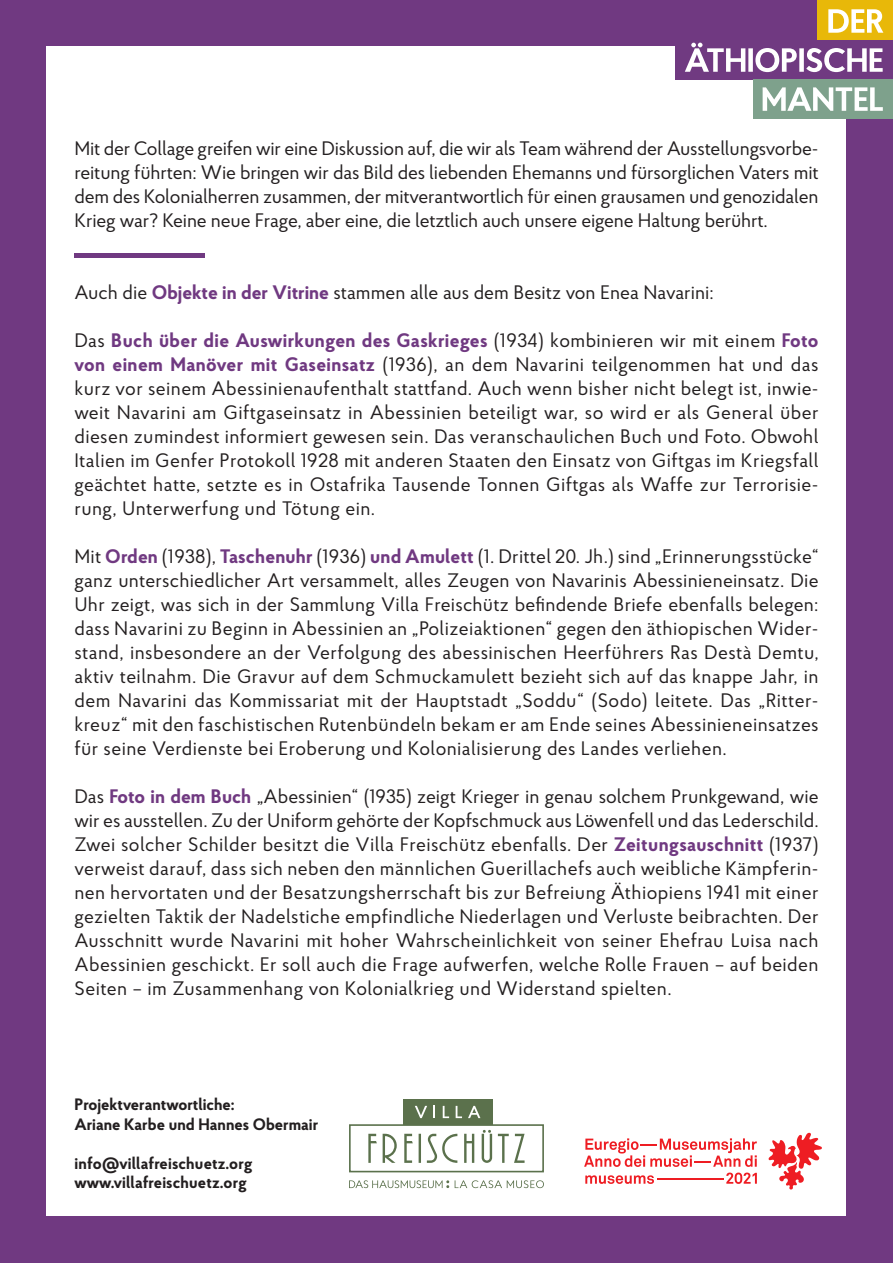
<style>
.page{position:relative;width:893px;height:1263px;background:#703981}
.page>*{position:absolute;margin:0;border:0;box-sizing:border-box;transform-origin:0 0}
.t1{font:19.5px/24px "Proba Pro";letter-spacing:.02em;color:#231f20;text-align:justify}
.t2{font:19.5px "Proba Pro";color:#231f20}
.t3{font:700 16.5px/19.5px "Proba Pro";color:#231f20}
.s1{font-weight:700;color:#703981}
</style>
<div class="page">
<div style="left:47px;top:47px;width:799px;height:1169px;background:#fff"></div>
<svg style="left:768px;top:1132px;width:54px;height:57px"></svg>
<svg style="left:584px;top:1138px;width:173px;height:46px"></svg>
<div style="left:349px;top:1124px;width:195px;height:48px;background:#fff;border:2px solid #5b714c"></div>
<div style="left:403px;top:1099px;width:89px;height:25px;background:#5b714c"></div>
<svg style="left:415px;top:1106px;width:12px;height:12px"></svg>
<svg style="left:433px;top:1106px;width:2px;height:12px"></svg>
<svg style="left:443px;top:1106px;width:6px;height:12px"></svg>
<svg style="left:456px;top:1106px;width:6px;height:12px"></svg>
<svg style="left:468px;top:1106px;width:12px;height:12px"></svg>
<svg style="left:368px;top:1130px;width:157px;height:33px"></svg>
<svg style="left:349px;top:1180px;width:195px;height:8px"></svg>
<div style="left:817px;top:0;width:76px;height:40px;background:#e8b809"></div>
<div style="left:675px;top:40px;width:218px;height:39px;background:#703a81"></div>
<div style="left:754px;top:79px;width:139px;height:40px;background:#7ea18c"></div>
<svg style="left:763px;top:87px;width:120px;height:24px"></svg>
<svg style="left:685px;top:43px;width:198px;height:29px"></svg>
<svg style="left:828px;top:9px;width:55px;height:24px"></svg>
<hr style="left:74px;top:254px;width:131px;height:4px;background:#703981">
<p class="t1" style="left:74px;top:136px;width:746px">Mit der Collage greifen wir eine Diskussion auf, die wir als Team während der Ausstellungsvorbe&shy;reitung führten: Wie bringen wir das Bild des liebenden Ehemanns und fürsorglichen Vaters mit dem des Kolonialherren zusammen, der mitverantwortlich für einen grausamen und genozidalen Krieg war? Keine neue Frage, aber eine, die letztlich auch unsere eigene Haltung berührt.</p>
<p class="t2" style="left:74px;top:280px;width:641px">Auch die <span class="s1">Objekte in der Vitrine</span> stammen alle aus dem Besitz von Enea Navarini:</p>
<p class="t1" style="left:74px;top:328px;width:746px">Das <span class="s1">Buch über die Auswirkungen des Gaskrieges</span> (1934) kombinieren wir mit einem <span class="s1">Foto von einem Manöver mit Gaseinsatz</span> (1936), an dem Navarini teilgenommen hat und das kurz vor seinem Abessinienaufenthalt stattfand. Auch wenn bisher nicht belegt ist, inwie&shy;weit Navarini am Giftgaseinsatz in Abessinien beteiligt war, so wird er als General über diesen zumindest informiert gewesen sein. Das veranschaulichen Buch und Foto. Obwohl Italien im Genfer Protokoll 1928 mit anderen Staaten den Einsatz von Giftgas im Kriegsfall geächtet hatte, setzte es in Ostafrika Tausende Tonnen Giftgas als Waffe zur Terrorisie&shy;rung, Unterwerfung und Tötung ein.</p>
<p class="t1" style="left:74px;top:544px;width:746px">Mit <span class="s1">Orden</span> (1938), <span class="s1">Taschenuhr</span> (1936) <span class="s1">und Amulett</span> (1. Drittel 20. Jh.) sind „Erinnerungsstücke“ ganz unterschiedlicher Art versammelt, alles Zeugen von Navarinis Abessinieneinsatz. Die Uhr zeigt, was sich in der Sammlung Villa Freischütz befindende Briefe ebenfalls belegen: dass Navarini zu Beginn in Abessinien an „Polizeiaktionen“ gegen den äthiopischen Wider&shy;stand, insbesondere an der Verfolgung des abessinischen Heerführers Ras Destà Demtu, aktiv teilnahm. Die Gravur auf dem Schmuckamulett bezieht sich auf das knappe Jahr, in dem Navarini das Kommissariat mit der Hauptstadt „Soddu“ (Sodo) leitete. Das „Ritter&shy;kreuz“ mit den faschistischen Rutenbündeln bekam er am Ende seines Abessinieneinsatzes für seine Verdienste bei Eroberung und Kolonialisierung des Landes verliehen.</p>
<p class="t1" style="left:74px;top:784px;width:746px">Das <span class="s1">Foto in dem Buch</span> „Abessinien“ (1935) zeigt Krieger in genau solchem Prunkgewand, wie wir es ausstellen. Zu der Uniform gehörte der Kopfschmuck aus Löwenfell und das Lederschild.<br>Zwei solcher Schilder besitzt die Villa Freischütz ebenfalls. Der <span class="s1">Zeitungsauschnitt</span> (1937) verweist darauf, dass sich neben den männlichen Guerillachefs auch weibliche Kämpferin&shy;nen hervortaten und der Besatzungsherrschaft bis zur Befreiung Äthiopiens 1941 mit einer gezielten Taktik der Nadelstiche empfindliche Niederlagen und Verluste beibrachten. Der Ausschnitt wurde Navarini mit hoher Wahrscheinlichkeit von seiner Ehefrau Luisa nach Abessinien geschickt. Er soll auch die Frage aufwerfen, welche Rolle Frauen – auf beiden Seiten – im Zusammenhang von Kolonialkrieg und Widerstand spielten.</p>
<p class="t3" style="left:74px;top:1094px;width:245px">Projektverantwortliche:<br>Ariane Karbe und Hannes Obermair</p>
<p class="t3" style="left:74px;top:1153px;width:180px">info@villafreischuetz.org www.villafreischuetz.org</p>
</div>
